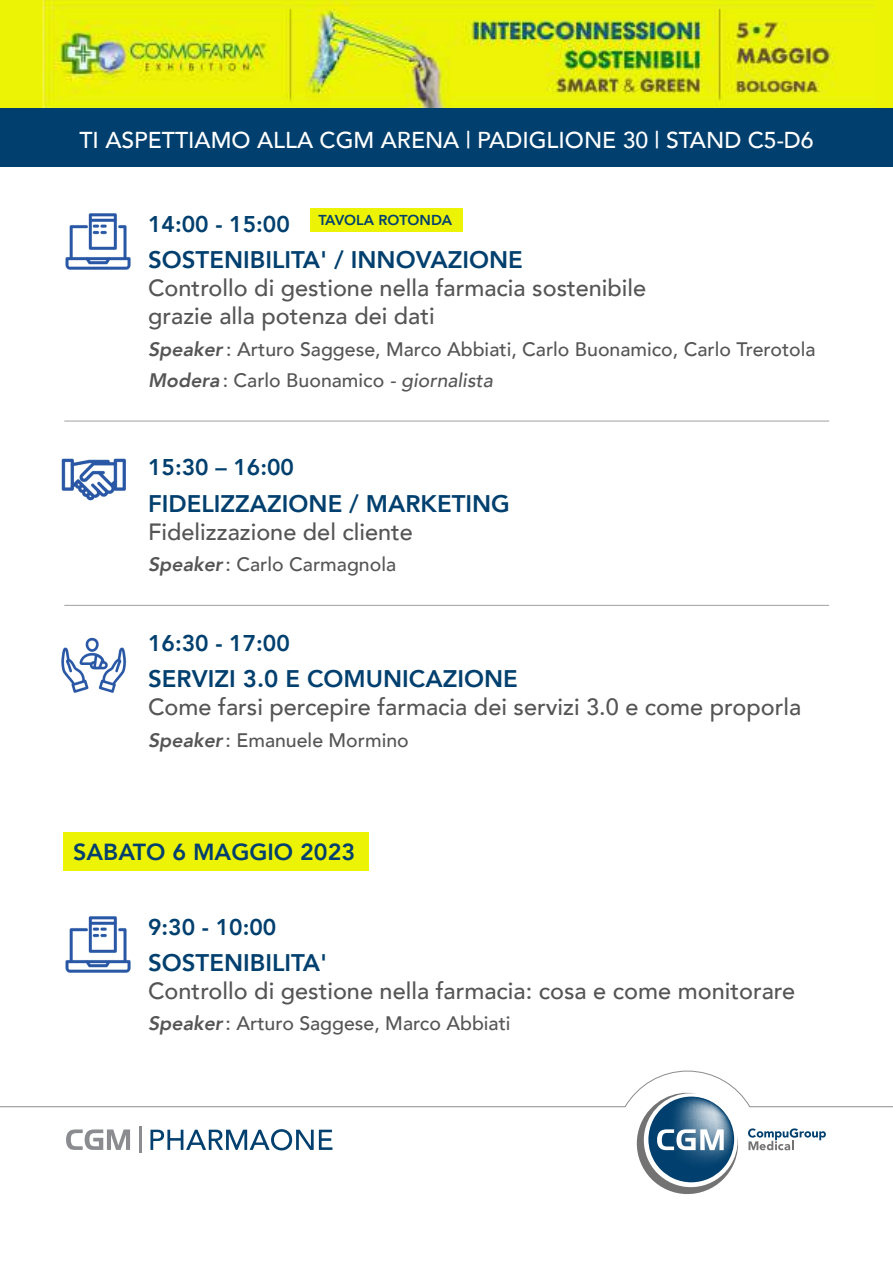
<style>
.page{position:relative;width:893px;height:1263px;background:#fff}
.page>*{position:absolute;margin:0;border:0;box-sizing:border-box;transform-origin:0 0}
.t1{font:800 24px "Avenir";color:#003f6e}
.t2{font:500 23.55px/28.2px "Avenir";color:#555}
.t3{font:800 23.25px "Avenir";color:#003f6e}
.t4{font:500 22.95px "Avenir";color:#fff}
.t5{font:800 22.8px "Avenir";color:#003f6e}
.t6{font:500 19.5px/31.2px "Avenir";color:#555}
.t7{font:800 14.4px "Avenir";color:#003f6e}
.s1{font-weight:800;font-style:italic}
.s2{font-style:italic}
</style>
<div class="page">
<svg style="left:0;top:1070px;width:893px;height:124px"></svg>
<hr style="left:139px;top:1126px;width:2px;height:27px;background:#8b8c8f">
<div style="left:0;top:0;width:893px;height:109px;background:#edf305"></div>
<img style="left:43px;top:0;width:831px;height:108px">
<div style="left:0;top:108px;width:893px;height:58px;background:#003f6e"></div>
<div style="left:310px;top:208px;width:153px;height:24px;background:#edf305"></div>
<img style="left:65px;top:213px;width:66px;height:57px">
<hr style="left:64px;top:605px;width:765px;height:1px;background:#9f9f9f">
<hr style="left:64px;top:421px;width:765px;height:1px;background:#9f9f9f">
<img style="left:61px;top:458px;width:65px;height:43px">
<img style="left:61px;top:637px;width:66px;height:56px">
<div style="left:63px;top:832px;width:306px;height:39px;background:#edf305"></div>
<img style="left:65px;top:916px;width:66px;height:57px">
<p class="t4" style="left:79px;top:120px;width:736px">TI ASPETTIAMO ALLA CGM ARENA | PADIGLIONE 30 | STAND C5-D6</p>
<p class="t7" style="left:318px;top:209px;width:135px">TAVOLA ROTONDA</p>
<p class="t1" style="left:148px;top:241px;width:376px">SOSTENIBILITA' / INNOVAZIONE</p>
<p class="t2" style="left:148px;top:273px;width:500px">Controllo di gestione nella farmacia sostenibile grazie alla potenza dei dati</p>
<p class="t6" style="left:148px;top:332px;width:669px"><span class="s1">Speaker</span> : Arturo Saggese, Marco Abbiati, Carlo Buonamico, Carlo Trerotola<br><span class="s1">Modera</span> : Carlo Buonamico <span class="s2">- giornalista</span></p>
<p class="t5" style="left:148px;top:206px;width:143px">14:00 - 15:00</p>
<p class="t5" style="left:148px;top:450px;width:147px">15:30 – 16:00</p>
<p class="t1" style="left:148px;top:485px;width:363px">FIDELIZZAZIONE / MARKETING</p>
<p class="t2" style="left:148px;top:516px;width:266px">Fidelizzazione del cliente</p>
<p class="t6" style="left:148px;top:548px;width:250px"><span class="s1">Speaker</span> : Carlo Carmagnola</p>
<p class="t5" style="left:148px;top:625px;width:143px">16:30 - 17:00</p>
<p class="t1" style="left:148px;top:660px;width:371px">SERVIZI 3.0 E COMUNICAZIONE</p>
<p class="t2" style="left:148px;top:692px;width:655px">Come farsi percepire farmacia dei servizi 3.0 e come proporla</p>
<p class="t6" style="left:148px;top:723px;width:262px"><span class="s1">Speaker</span> : Emanuele Mormino</p>
<p class="t3" style="left:73px;top:834px;width:283px">SABATO 6 MAGGIO 2023</p>
<p class="t5" style="left:148px;top:909px;width:130px">9:30 - 10:00</p>
<p class="t1" style="left:148px;top:944px;width:181px">SOSTENIBILITA'</p>
<p class="t2" style="left:148px;top:976px;width:649px">Controllo di gestione nella farmacia: cosa e come monitorare</p>
<p class="t6" style="left:148px;top:1007px;width:364px"><span class="s1">Speaker</span> : Arturo Saggese, Marco Abbiati</p>
</div>
